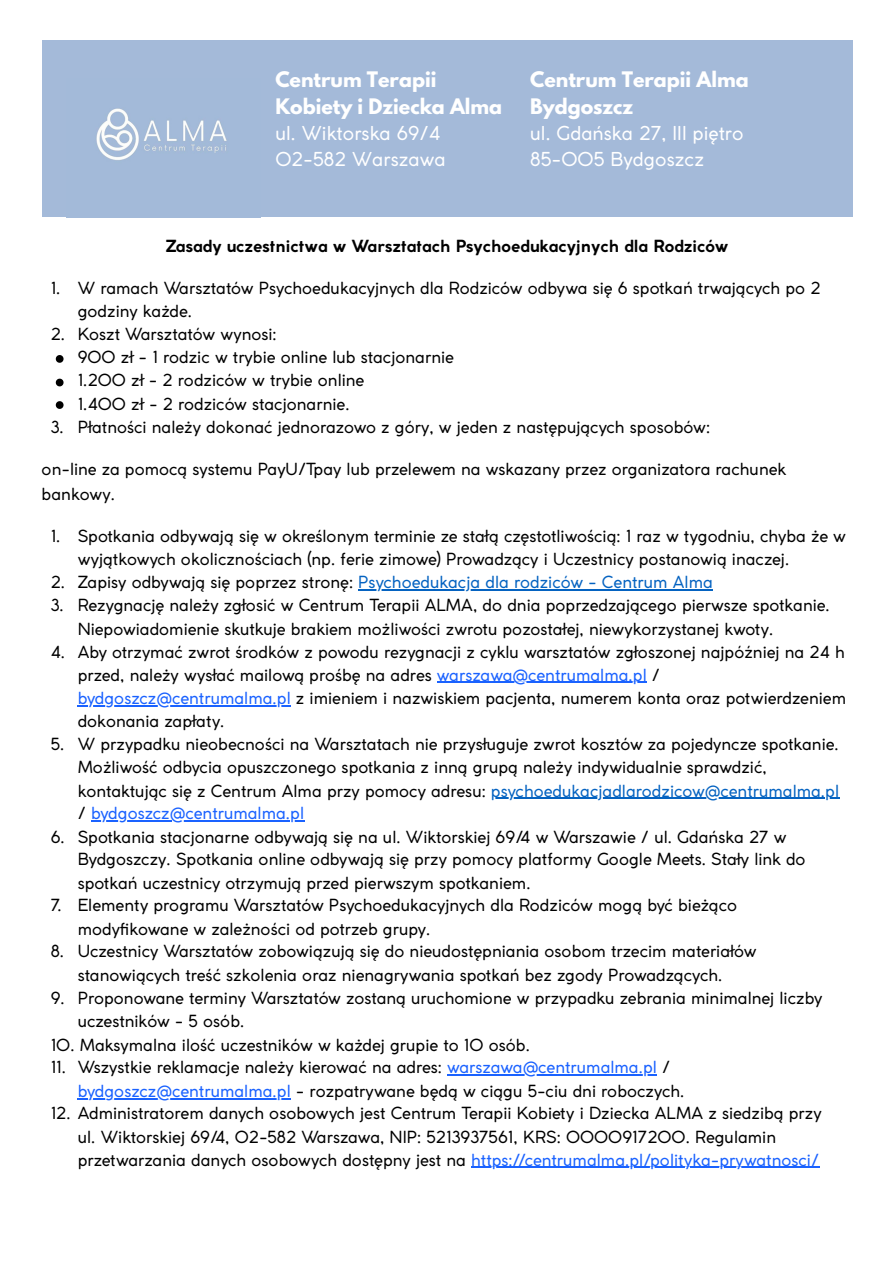
<style>
.page{position:relative;width:894px;height:1263px;background:#fff}
.page>*{position:absolute;margin:0;border:0;box-sizing:border-box;transform-origin:0 0}
.t1{font:18.9px "Coco Gothic";color:#fff}
.t2{font:700 18.9px/26.2px "League Spartan";color:#fff}
.t3{font:16.5px/23.7px "Coco Gothic";color:#000}
.t4{font:16.5px "Coco Gothic";color:#0563c1}
.t5{font:700 16.5px "Coco Gothic";color:#000}
.s1{color:#000}
.s2{color:#1a62ff}
.s3{color:#0563c1}
</style>
<div class="page">
<div style="left:42px;top:40px;width:810px;height:177px;background:#a4bad9"></div>
<img style="left:96px;top:108px;width:131px;height:52px">
<svg style="left:56px;top:355px;width:7px;height:8px"></svg>
<svg style="left:56px;top:379px;width:7px;height:7px"></svg>
<svg style="left:56px;top:401px;width:7px;height:8px"></svg>
<hr style="left:358px;top:590px;width:354px;height:1px;background:#0563c1">
<hr style="left:437px;top:682px;width:209px;height:1px;background:#1a62ff">
<hr style="left:78px;top:705px;width:213px;height:2px;background:#1a62ff">
<hr style="left:491px;top:798px;width:347px;height:1px;background:#0563c1">
<hr style="left:91px;top:820px;width:213px;height:1px;background:#1a62ff">
<hr style="left:447px;top:1074px;width:209px;height:2px;background:#1a62ff">
<hr style="left:78px;top:1098px;width:213px;height:1px;background:#1a62ff">
<hr style="left:471px;top:1167px;width:348px;height:1px;background:#1a62ff">
<p class="t2" style="left:275px;top:69px;width:162px">Centrum Terapii</p>
<p class="t2" style="left:275px;top:95px;width:228px">Kobiety i Dziecka Alma</p>
<p class="t1" style="left:275px;top:126px;width:167px">ul. Wiktorska 69/4</p>
<p class="t1" style="left:275px;top:152px;width:172px">02-582 Warszawa</p>
<p class="t2" style="left:530px;top:69px;width:220px">Centrum Terapii Alma<br>Bydgoszcz</p>
<p class="t1" style="left:530px;top:126px;width:215px">ul. Gdańska 27, III piętro</p>
<p class="t1" style="left:530px;top:152px;width:175px">85-005 Bydgoszcz</p>
<h1 class="t5" style="left:166px;top:240px;width:563px">Zasady uczestnictwa w Warsztatach Psychoedukacyjnych dla Rodziców</h1>
<p class="t3" style="left:78px;top:277px;width:744px;text-indent:-27px">1. W ramach Warsztatów Psychoedukacyjnych dla Rodziców odbywa się 6 spotkań trwających po 2 godziny każde.</p>
<p class="t3" style="left:51px;top:323px;width:227px">2. Koszt Warsztatów wynosi:</p>
<p class="t3" style="left:78px;top:347px;width:377px">900 zł - 1 rodzic w trybie online lub stacjonarnie</p>
<p class="t3" style="left:78px;top:369px;width:288px">1.200 zł - 2 rodziców w trybie online</p>
<p class="t3" style="left:78px;top:393px;width:273px">1.400 zł - 2 rodziców stacjonarnie.</p>
<p class="t3" style="left:51px;top:417px;width:660px">3. Płatności należy dokonać jednorazowo z góry, w jeden z następujących sposobów:</p>
<p class="t3" style="left:42px;top:458px;width:745px;line-height:24.8px">on-line za pomocą systemu PayU/Tpay lub przelewem na wskazany przez organizatora rachunek bankowy.</p>
<p class="t3" style="left:78px;top:526px;width:769px;line-height:22.5px;text-indent:-27px">1. Spotkania odbywają się w określonym terminie ze stałą częstotliwością: 1 raz w tygodniu, chyba że w wyjątkowych okolicznościach (np. ferie zimowe) Prowadzący i Uczestnicy postanowią inaczej.</p>
<p class="t4" style="left:51px;top:576px;width:663px"><span class="s1">2. Zapisy odbywają się poprzez stronę:</span> Psychoedukacja dla rodziców - Centrum Alma</p>
<p class="t3" style="left:78px;top:594px;width:753px;text-indent:-27px">3. Rezygnację należy zgłosić w Centrum Terapii ALMA, do dnia poprzedzającego pierwsze spotkanie.<br>Niepowiadomienie skutkuje brakiem możliwości zwrotu pozostałej, niewykorzystanej kwoty.</p>
<p class="t3" style="left:78px;top:642px;width:769px;line-height:22.8px;text-indent:-27px">4. Aby otrzymać zwrot środków z powodu rezygnacji z cyklu warsztatów zgłoszonej najpóźniej na 24 h przed, należy wysłać mailową prośbę na adres <span class="s2">warszawa@centrumalma.pl</span> / <span class="s2">bydgoszcz@centrumalma.pl</span> z imieniem i nazwiskiem pacjenta, numerem konta oraz potwierdzeniem dokonania zapłaty.</p>
<p class="t3" style="left:78px;top:734px;width:762px;line-height:23px;text-indent:-27px">5. W przypadku nieobecności na Warsztatach nie przysługuje zwrot kosztów za pojedyncze spotkanie.<br>Możliwość odbycia opuszczonego spotkania z inną grupą należy indywidualnie sprawdzić, kontaktując się z Centrum Alma przy pomocy adresu: <span class="s3">psychoedukacjadlarodzicow@centrumalma.pl </span>/ <span class="s2">bydgoszcz@centrumalma.pl</span></p>
<p class="t3" style="left:78px;top:827px;width:729px;line-height:23.1px;text-indent:-27px">6. Spotkania stacjonarne odbywają się na ul. Wiktorskiej 69/4 w Warszawie / ul. Gdańska 27 w<br>Bydgoszczy. Spotkania online odbywają się przy pomocy platformy Google Meets. Stały link do spotkań uczestnicy otrzymują przed pierwszym spotkaniem.</p>
<p class="t3" style="left:78px;top:895px;width:660px;text-indent:-27px">7. Elementy programu Warsztatów Psychoedukacyjnych dla Rodziców mogą być bieżąco modyfi kowane w zależności od potrzeb grupy.</p>
<p class="t3" style="left:51px;top:941px;width:707px;text-align:center">8. Uczestnicy Warsztatów zobowiązują się do nieudostępniania osobom trzecim materiałów stanowiących treść szkolenia oraz nienagrywania spotkań bez zgody Prowadzących.</p>
<p class="t3" style="left:78px;top:987px;width:746px;text-indent:-27px">9. Proponowane terminy Warsztatów zostaną uruchomione w przypadku zebrania minimalnej liczby uczestników - 5 osób.</p>
<p class="t3" style="left:51px;top:1034px;width:481px">10. Maksymalna ilość uczestników w każdej grupie to 10 osób.</p>
<p class="t3" style="left:78px;top:1057px;width:608px;text-indent:-27px">11. Wszystkie reklamacje należy kierować na adres: <span class="s2">warszawa@centrumalma.pl</span> / <span class="s2">bydgoszcz@centrumalma.pl</span> - rozpatrywane będą w ciągu 5-ciu dni roboczych.</p>
<p class="t3" style="left:78px;top:1103px;width:745px;line-height:23.1px;text-indent:-27px">12. Administratorem danych osobowych jest Centrum Terapii Kobiety i Dziecka ALMA z siedzibą przy ul. Wiktorskiej 69/4, 02-582 Warszawa, NIP: 5213937561, KRS: 0000917200. Regulamin przetwarzania danych osobowych dostępny jest na <span class="s2">https://centrumalma.pl/polityka-prywatnosci/</span></p>
</div>
